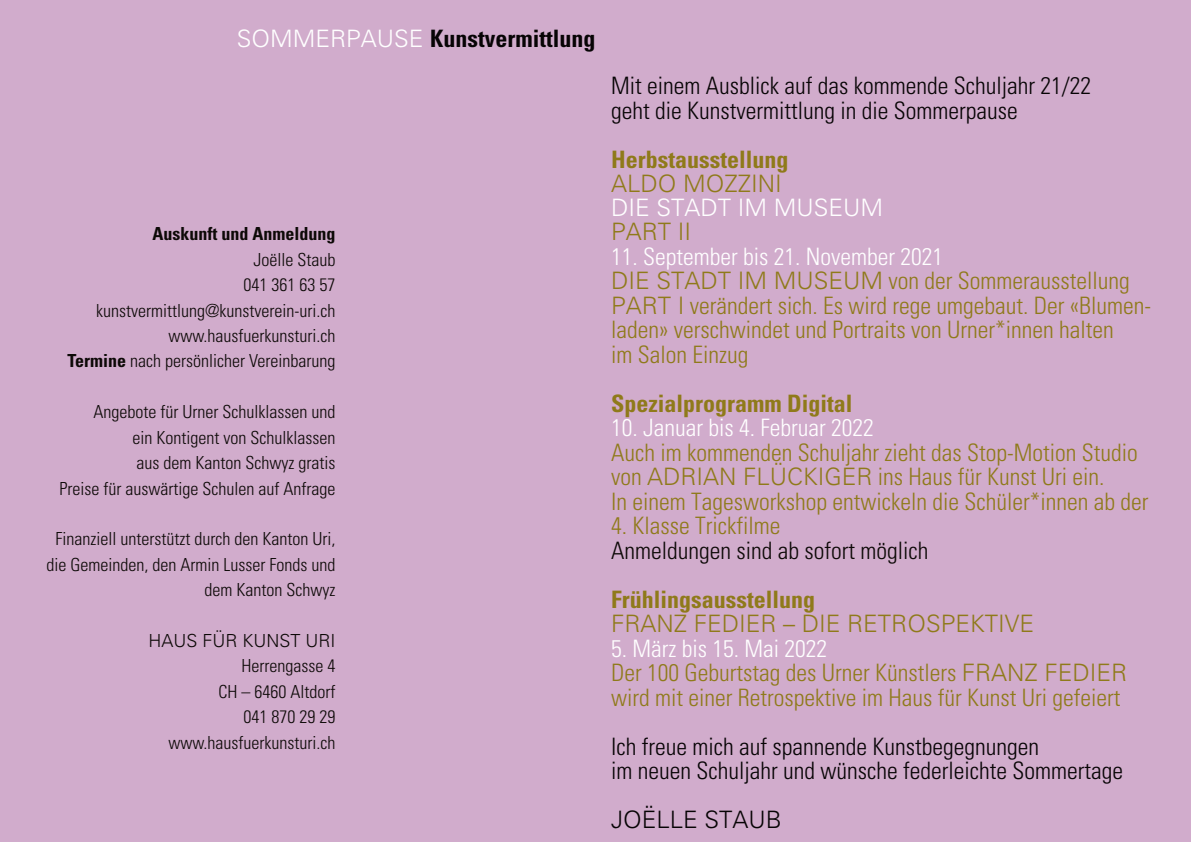
<style>
.page{position:relative;width:1191px;height:842px;background:#d1accc}
.page>*{position:absolute;margin:0;border:0;box-sizing:border-box;transform-origin:0 0}
.t1{font:300 condensed 24px/24.6px "Univers";color:#8f7a1a}
.t2{font:300 condensed 24px/24.6px "Univers";color:#070405}
.t3{font:700 condensed 24px "Univers";color:#8f7a1a}
.t4{font:300 24px "Univers";color:#8f7a1a}
.t5{font:300 condensed 24px "Univers";color:#0d0907}
.t6{font:700 condensed 24px "Univers";color:#070405}
.t7{font:300 condensed 24px "Univers";color:#fff}
.t8{font:300 24px "Univers";color:#fff}
.t9{font:300 24px "Univers";color:#070405}
.t10{font:300 condensed 18px/25.4px "Univers";color:#0d0907;text-align:right}
.t11{font:700 condensed 18px "Univers";color:#0d0907}
.t12{font:300 18px "Univers";color:#0d0907}
.s1{font-weight:300;font-stretch:normal;color:#fff}
.s2{font-weight:700}
.s3{color:#fff}
.s4{font-stretch:normal}
</style>
<div class="page">
<p class="t6" style="left:237px;top:24px;width:360px"><span class="s1">SOMMERPAUSE</span> Kunstvermittlung</p>
<p class="t11" style="left:152px;top:223px;width:185px">Auskunft und Anmeldung</p>
<p class="t10" style="left:68px;top:247px;width:269px">Joëlle Staub<br>041 361 63 57 kunstvermittlung@kunstverein-uri.ch www.hausfuerkunsturi.ch<br><span class="s2">Termine</span> nach persönlicher Vereinbarung</p>
<p class="t10" style="left:60px;top:399px;width:277px">Angebote für Urner Schulklassen und<br>ein Kontigent von Schulklassen<br>aus dem Kanton Schwyz gratis<br>Preise für auswärtige Schulen auf Anfrage</p>
<p class="t10" style="left:47px;top:526px;width:290px">Finanziell unterstützt durch den Kanton Uri, die Gemeinden, den Armin Lusser Fonds und dem Kanton Schwyz</p>
<p class="t12" style="left:148px;top:630px;width:189px">HAUS FÜR KUNST URI</p>
<p class="t10" style="left:168px;top:653px;width:169px">Herrengasse 4<br>CH – 6460 Altdorf<br>041 870 29 29 www.hausfuerkunsturi.ch</p>
<p class="t2" style="left:611px;top:73px;width:481px">Mit einem Ausblick auf das kommende Schuljahr 21/22 geht die Kunstvermittlung in die Sommerpause</p>
<p class="t3" style="left:611px;top:145px;width:179px">Herbstausstellung</p>
<p class="t4" style="left:611px;top:169px;width:172px">ALDO MOZZINI</p>
<p class="t8" style="left:611px;top:193px;width:274px">DIE STADT IM MUSEUM</p>
<p class="t4" style="left:611px;top:217px;width:82px">PART II</p>
<p class="t1" style="left:611px;top:244px;width:541px"><span class="s3">11. September bis 21. November 2021<br></span><span class="s4">DIE STADT IM MUSEUM</span> von der Sommerausstellung <span class="s4">PART I</span> verändert sich. Es wird rege umgebaut. Der «Blumen&shy;laden» verschwindet und Portraits von Urner*innen halten<br>im Salon Einzug</p>
<p class="t3" style="left:611px;top:389px;width:243px">Spezialprogramm Digital</p>
<p class="t7" style="left:611px;top:413px;width:264px">10. Januar bis 4. Februar 2022</p>
<p class="t1" style="left:611px;top:440px;width:539px">Auch im kommenden Schuljahr zieht das Stop-Motion Studio von <span class="s4">ADRIAN FLÜCKIGER</span> ins Haus für Kunst Uri ein.<br>In einem Tagesworkshop entwickeln die Schüler*innen ab der</p>
<p class="t1" style="left:611px;top:513px;width:171px">4. Klasse Trickfilme</p>
<p class="t5" style="left:611px;top:536px;width:319px">Anmeldungen sind ab sofort möglich</p>
<p class="t3" style="left:611px;top:585px;width:206px">Frühlingsausstellung</p>
<p class="t4" style="left:611px;top:609px;width:424px">FRANZ FEDIER – DIE RETROSPEKTIVE</p>
<p class="t1" style="left:611px;top:636px;width:517px"><span class="s3">5. März bis 15. Mai 2022<br></span>Der 100 Geburtstag des Urner Künstlers <span class="s4">FRANZ FEDIER </span>wird mit einer Retrospektive im Haus für Kunst Uri gefeiert</p>
<p class="t2" style="left:611px;top:734px;width:513px">Ich freue mich auf spannende Kunstbegegnungen<br>im neuen Schuljahr und wünsche federleichte Sommertage</p>
<p class="t9" style="left:611px;top:805px;width:172px">JOËLLE STAUB</p>
</div>
